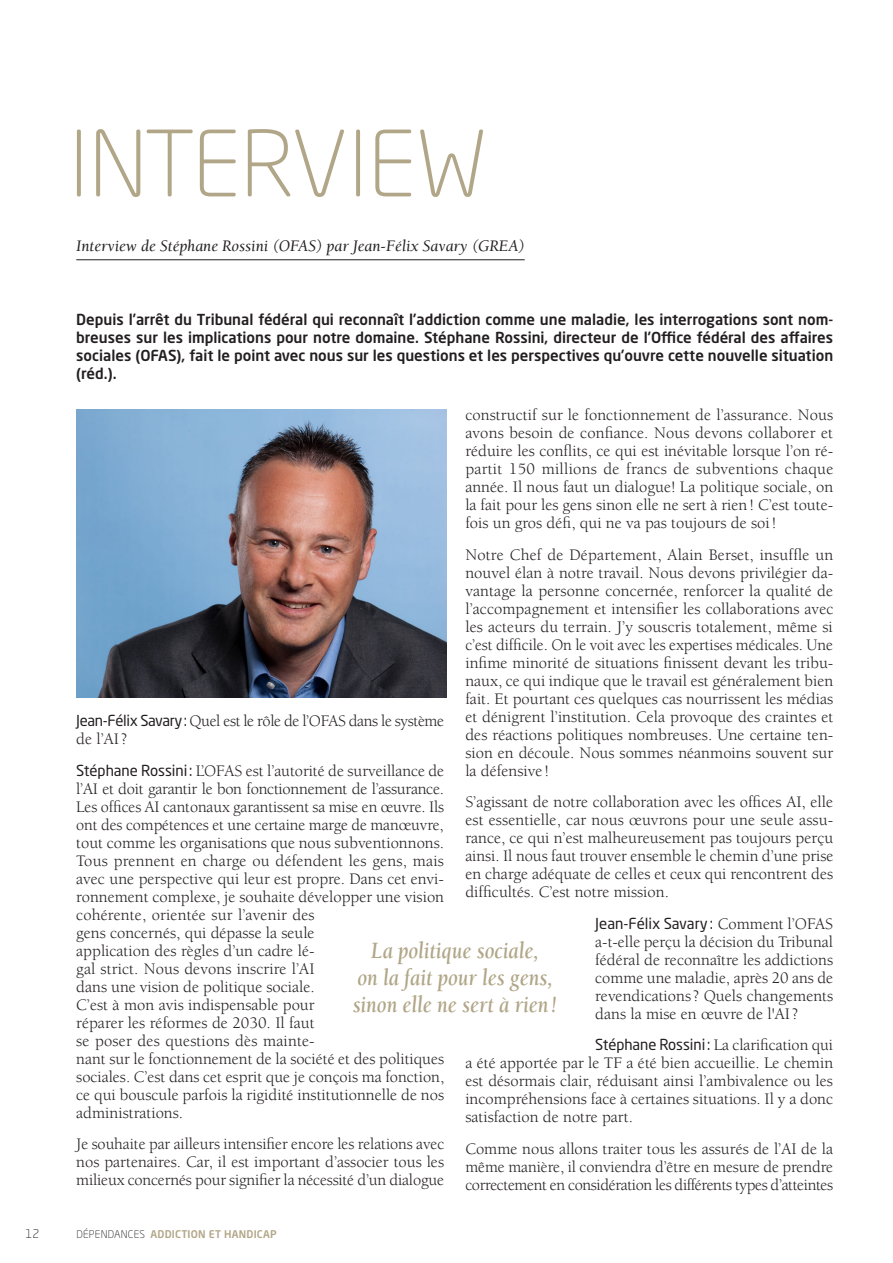
<style>
.page{position:relative;width:893px;height:1263px;background:#fff}
.page>*{position:absolute;margin:0;border:0;box-sizing:border-box;transform-origin:0 0}
.titre_1{font:300 90px "Neo Sans Pro";color:#b1a688}
.hors_texte{font:italic 700 24px/27px "Berkeley";color:#b1a688;text-align:center;scale:.85 1}
.txt_courant{font:16.5px/18px "Berkeley";color:#231f20;text-align:justify}
.interview{font:16.5px/18px "Berkeley";color:#231f20}
.txt_courant-2{font:16.5px/18px "Berkeley";letter-spacing:-.02em;color:#231f20}
.t1{font:italic 16.5px "Berkeley";color:#231f20}
.chapeau{font:500 15px/18px "Neo Sans Pro";color:#231f20;text-align:justify}
.txt_courant-3{font:15px "Neo Sans Pro";color:#231f20}
.t2{font:300 12px "Neo Sans Pro";color:#231f20}
.t3{font:500 10.5px "Neo Sans Pro";letter-spacing:.02em;color:#b1a688}
.s1{font-family:"Berkeley";font-size:16.5px}
.s2{font-family:"Neo Sans Pro";font-size:15px}
.s3{font-weight:300;color:#231f20}
</style>
<div class="page">
<hr style="left:76px;top:259px;width:449px;height:1px;background:#231f20">
<img style="left:76px;top:409px;width:370px;height:289px">
<p class="titre_1" style="left:69px;top:110px;width:420px">INTERVIEW</p>
<p class="t1" style="left:76px;top:237px;width:450px">Interview de Stéphane Rossini (OFAS) par Jean-Félix Savary (GREA)</p>
<p class="chapeau" style="left:76px;top:310px;width:758px">Depuis l’arrêt du Tribunal fédéral qui reconnaît l’addiction comme une maladie, les interrogations sont nom&shy;breuses sur les implications pour notre domaine. Stéphane Rossini, directeur de l’Office fédéral des affaires sociales (OFAS), fait le point avec nous sur les questions et les perspectives qu’ouvre cette nouvelle situation (réd.).</p>
<p class="txt_courant" style="left:465px;top:406px;width:369px">constructif sur le fonctionnement de l’assurance. Nous avons besoin de confiance. Nous devons collaborer et réduire les conflits, ce qui est inévitable lorsque l’on ré&shy;partit 150 millions de francs de subventions chaque année. Il nous faut un dialogue! La politique sociale, on la fait pour les gens sinon elle ne sert à rien! C’est toute&shy;fois un gros défi, qui ne va pas toujours de soi!</p>
<p class="txt_courant" style="left:465px;top:546px;width:370px">Notre Chef de Département, Alain Berset, insuffle un nouvel élan à notre travail. Nous devons privilégier da&shy;vantage la personne concernée, renforcer la qualité de l’accompagnement et intensifier les collaborations avec les acteurs du terrain. J’y souscris totalement, même si c’est difficile. On le voit avec les expertises médicales. Une infime minorité de situations finissent devant les tribu&shy;naux, ce qui indique que le travail est généralement bien fait. Et pourtant ces quelques cas nourrissent les médias et dénigrent l’institution. Cela provoque des craintes et des réactions politiques nombreuses. Une certaine ten&shy;sion en découle. Nous sommes néanmoins souvent sur la défensive !</p>
<p class="txt_courant" style="left:465px;top:793px;width:369px">S’agissant de notre collaboration avec les offices AI, elle est essentielle, car nous œuvrons pour une seule assu&shy;rance, ce qui n’est malheureusement pas toujours perçu ainsi. Il nous faut trouver ensemble le chemin d’une prise en charge adéquate de celles et ceux qui rencontrent des difficultés. C’est notre mission.</p>
<p class="txt_courant-3" style="left:595px;top:914px;width:239px">Jean-Félix Savary: <span class="s1">Comment l’OFAS</span></p>
<p class="txt_courant" style="left:595px;top:933px;width:239px">a-t-elle perçu la décision du Tribunal fédéral de reconnaître les addictions comme une maladie, après 20 ans de revendications? Quels changements dans la mise en œuvre de l'AI?</p>
<p class="txt_courant" style="left:465px;top:1036px;width:369px;text-indent:130px"><span class="s2">Stéphane Rossini:</span> La clarification qui a été apportée par le TF a été bien accueillie. Le chemin est désormais clair, réduisant ainsi l’ambivalence ou les incompréhensions face à certaines situations. Il y a donc satisfaction de notre part.</p>
<p class="txt_courant" style="left:465px;top:1140px;width:369px">Comme nous allons traiter tous les assurés de l’AI de la même manière, il conviendra d’être en mesure de prendre correctement en considération les différents types d’atteintes</p>
<p class="txt_courant-2" style="left:76px;top:712px;width:369px"><span class="s2">Jean-Félix Savary:</span> Quel est le rôle de l’OFAS dans le système de l’AI?</p>
<p class="interview" style="left:76px;top:762px;width:369px"><span class="s2">Stéphane Rossini:</span> L’OFAS est l’autorité de surveillance de l’AI et doit garantir le bon fonctionnement de l’assurance.<br>Les offices AI cantonaux garantissent sa mise en œuvre. Ils ont des compétences et une certaine marge de manœuvre, tout comme les organisations que nous subventionnons.<br>Tous prennent en charge ou défendent les gens, mais avec une perspective qui leur est propre. Dans cet envi&shy;ronnement complexe, je souhaite développer une vision cohérente, orientée sur l’avenir des<br>gens concernés, qui dépasse la seule<br>application des règles d’un cadre lé-<br>gal strict. Nous devons inscrire l’AI<br>dans une vision de politique sociale.<br>C’est à mon avis indispensable pour<br>réparer les réformes de 2030. Il faut<br>se poser des questions dès mainte-<br>nant sur le fonctionnement de la société et des politiques sociales. C’est dans cet esprit que je conçois ma fonction, ce qui bouscule parfois la rigidité institutionnelle de nos administrations.</p>
<p class="txt_courant" style="left:76px;top:1135px;width:370px">Je souhaite par ailleurs intensifier encore les relations avec nos partenaires. Car, il est important d’associer tous les milieux concernés pour signifier la nécessité d’un dialogue</p>
<p class="hors_texte" style="left:353px;top:937px;width:242px">La politique sociale,<br>on la fait pour les gens, sinon elle ne sert à rien!</p>
<p class="t2" style="left:26px;top:1226px;width:15px">12</p>
<p class="t3" style="left:77px;top:1227px;width:202px"><span class="s3">DÉPENDANCES</span> ADDICTION ET HANDICAP</p>
</div>
